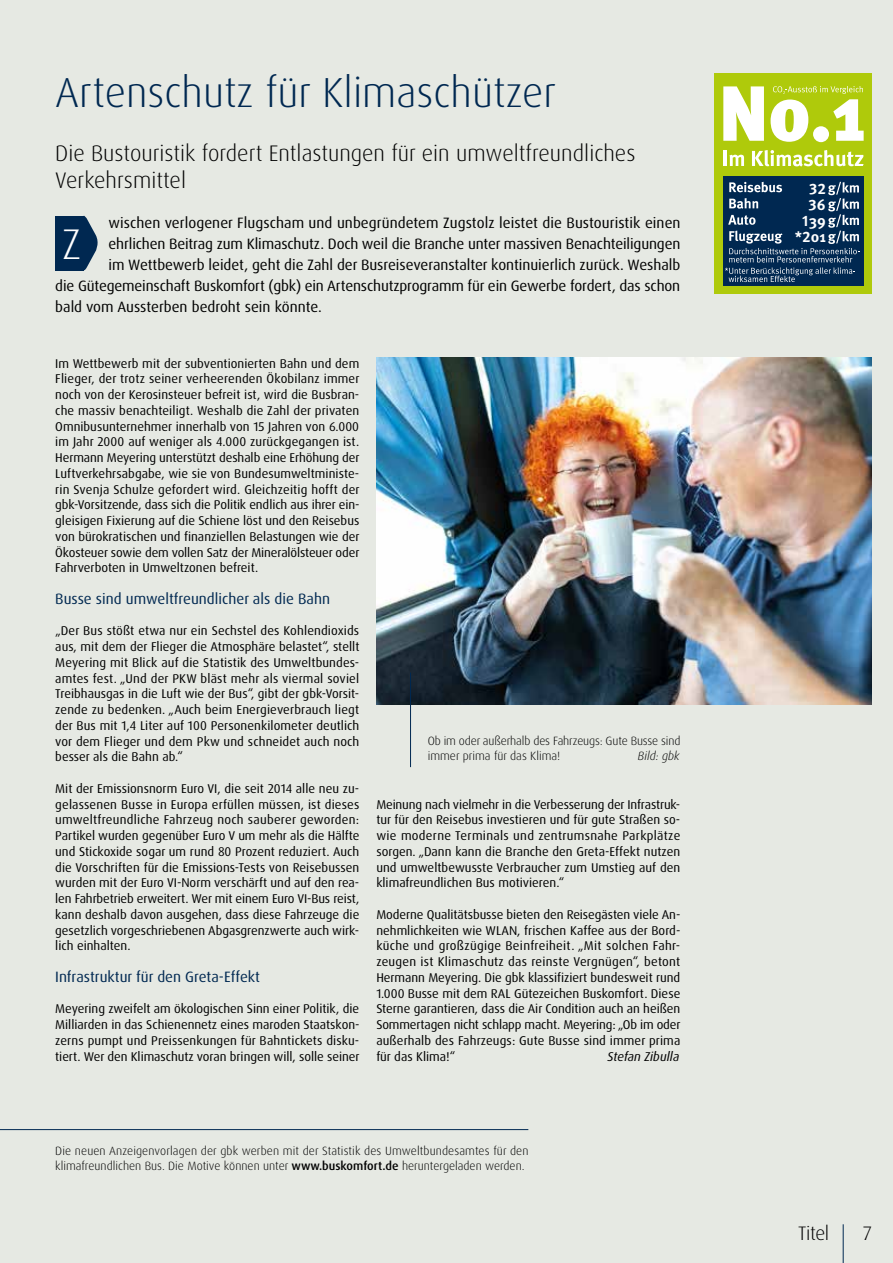
<style>
.page{position:relative;width:893px;height:1263px;background:#e6e9e3}
.page>*{position:absolute;margin:0;border:0;box-sizing:border-box;transform-origin:0 0}
.t1{font:300 42.9px "Dax OT";color:#fff}
.t2{font:300 42px "Dax OT";color:#002851}
.t3{font:300 22.5px/27px "Dax OT";color:#000}
.t4{font:300 19.5px "Dax OT";letter-spacing:-.02em;color:#000}
.t5{font:700 15.15px/16.2px "Meta OT";letter-spacing:.01em;color:#fff;text-align:right}
.t6{font:15px "Dax OT";letter-spacing:-.01em;color:#000}
.t7{font:15px "Dax OT";color:#002851}
.t8{font:12.75px/15.8px "Dax OT";color:#000;text-align:justify}
.t9{font:italic 12.75px "Dax OT";color:#000}
.t10{font:300 12px/15px "Dax OT";color:#000}
.t11{font:italic 300 12px "Dax OT";color:#000}
.s1{font-weight:500}
</style>
<div class="page">
<img style="left:376px;top:358px;width:496px;height:346px">
<hr style="left:0;top:1129px;width:528px;height:1px;background:#002851">
<hr style="left:410px;top:673px;width:1px;height:94px;background:#002851">
<div style="left:55px;top:216px;width:29px;height:54px;background:#002851"></div>
<svg style="left:83px;top:215px;width:15px;height:56px"></svg>
<hr style="left:843px;top:1224px;width:1px;height:39px;background:#002851">
<div style="left:714px;top:74px;width:158px;height:220px;background:#afca0b"></div>
<div style="left:723px;top:176px;width:140px;height:110px;background:#002851"></div>
<hr style="left:724px;top:151px;width:3px;height:15px;background:#fff">
<svg style="left:729px;top:155px;width:15px;height:11px"></svg>
<svg style="left:752px;top:150px;width:112px;height:17px"></svg>
<svg style="left:723px;top:86px;width:41px;height:55px;background:#f0f5d2"></svg>
<svg style="left:725px;top:182px;width:134px;height:100px"></svg>
<svg style="left:771px;top:86px;width:93px;height:56px"></svg>
<h2 class="t2" style="left:55px;top:66px;width:502px">Artenschutz für Klimaschützer</h2>
<h3 class="t3" style="left:55px;top:139px;width:582px">Die Bustouristik fordert Entlastungen für ein umweltfreundliches<br>Verkehrsmittel</h3>
<p class="t6" style="left:109px;top:213px;width:574px">wischen verlogener Flugscham und unbegründetem Zugstolz leistet die Bustouristik einen</p>
<p class="t6" style="left:109px;top:234px;width:573px">ehrlichen Beitrag zum Klimaschutz. Doch weil die Branche unter massiven Benachteiligungen</p>
<p class="t6" style="left:109px;top:255px;width:573px">im Wettbewerb leidet, geht die Zahl der Busreiseveranstalter kontinuierlich zurück. Weshalb</p>
<p class="t6" style="left:55px;top:276px;width:626px">die Gütegemeinschaft Buskomfort (gbk) ein Artenschutzprogramm für ein Gewerbe fordert, das schon</p>
<p class="t6" style="left:55px;top:297px;width:268px">bald vom Aussterben bedroht sein könnte.</p>
<h1 class="t1" style="left:63px;top:217px;width:20px">Z</h1>
<p class="t8" style="left:55px;top:355px;width:306px">Im Wettbewerb mit der subventionierten Bahn und dem Flieger, der trotz seiner verheerenden Ökobilanz immer noch von der Kerosinsteuer befreit ist, wird die Busbran&shy;che massiv benachteiligt. Weshalb die Zahl der privaten Omnibusunternehmer innerhalb von 15 Jahren von 6.000 im Jahr 2000 auf weniger als 4.000 zurückgegangen ist.<br>Hermann Meyering unterstützt deshalb eine Erhöhung der Luftverkehrsabgabe, wie sie von Bundesumweltministe&shy;rin Svenja Schulze gefordert wird. Gleichzeitig hofft der gbk-Vorsitzende, dass sich die Politik endlich aus ihrer ein&shy;gleisigen Fixierung auf die Schiene löst und den Reisebus von bürokratischen und finanziellen Belastungen wie der Ökosteuer sowie dem vollen Satz der Mineralölsteuer oder Fahrverboten in Umweltzonen befreit.</p>
<p class="t7" style="left:55px;top:589px;width:276px">Busse sind umweltfreundlicher als die Bahn</p>
<p class="t8" style="left:55px;top:623px;width:306px">„Der Bus stößt etwa nur ein Sechstel des Kohlendioxids aus, mit dem der Flieger die Atmosphäre belastet“, stellt Meyering mit Blick auf die Statistik des Umweltbundes&shy;amtes fest. „Und der PKW bläst mehr als viermal soviel Treibhausgas in die Luft wie der Bus“, gibt der gbk-Vorsit&shy;zende zu bedenken. „Auch beim Energieverbrauch liegt der Bus mit 1,4 Liter auf 100 Personenkilometer deutlich vor dem Flieger und dem Pkw und schneidet auch noch besser als die Bahn ab.“</p>
<p class="t8" style="left:55px;top:781px;width:306px">Mit der Emissionsnorm Euro VI, die seit 2014 alle neu zu&shy;gelassenen Busse in Europa erfüllen müssen, ist dieses umweltfreundliche Fahrzeug noch sauberer geworden:<br>Partikel wurden gegenüber Euro V um mehr als die Hälfte und Stickoxide sogar um rund 80 Prozent reduziert. Auch die Vorschriften für die Emissions-Tests von Reisebussen wurden mit der Euro VI-Norm verschärft und auf den rea&shy;len Fahrbetrieb erweitert. Wer mit einem Euro VI-Bus reist, kann deshalb davon ausgehen, dass diese Fahrzeuge die gesetzlich vorgeschriebenen Abgasgrenzwerte auch wirk&shy;lich einhalten.</p>
<p class="t7" style="left:55px;top:967px;width:206px">Infrastruktur für den Greta-Effekt</p>
<p class="t8" style="left:55px;top:1001px;width:306px">Meyering zweifelt am ökologischen Sinn einer Politik, die Milliarden in das Schienennetz eines maroden Staatskon&shy;zerns pumpt und Preissenkungen für Bahntickets disku&shy;tiert. Wer den Klimaschutz voran bringen will, solle seiner</p>
<p class="t10" style="left:428px;top:733px;width:254px">Ob im oder außerhalb des Fahrzeugs: Gute Busse sind immer prima für das Klima!</p>
<p class="t11" style="left:638px;top:748px;width:43px">Bild: gbk</p>
<p class="t8" style="left:376px;top:796px;width:306px">Meinung nach vielmehr in die Verbesserung der Infrastruk&shy;tur für den Reisebus investieren und für gute Straßen so&shy;wie moderne Terminals und zentrumsnahe Parkplätze sorgen. „Dann kann die Branche den Greta-Effekt nutzen und umweltbewusste Verbraucher zum Umstieg auf den klimafreundlichen Bus motivieren.“</p>
<p class="t8" style="left:376px;top:907px;width:306px">Moderne Qualitätsbusse bieten den Reisegästen viele An&shy;nehmlichkeiten wie WLAN, frischen Kaffee aus der Bord&shy;küche und großzügige Beinfreiheit. „Mit solchen Fahr&shy;zeugen ist Klimaschutz das reinste Vergnügen“, betont Hermann Meyering. Die gbk klassifiziert bundesweit rund 1.000 Busse mit dem RAL Gütezeichen Buskomfort. Diese Sterne garantieren, dass die Air Condition auch an heißen Sommertagen nicht schlapp macht. Meyering: „Ob im oder außerhalb des Fahrzeugs: Gute Busse sind immer prima für das Klima!“</p>
<p class="t9" style="left:607px;top:1048px;width:73px">Stefan Zibulla</p>
<p class="t10" style="left:55px;top:1143px;width:475px">Die neuen Anzeigenvorlagen der gbk werben mit der Statistik des Umweltbundesamtes für den klimafreundlichen Bus. Die Motive können unter <span class="s1">www.buskomfort.de</span> heruntergeladen werden.</p>
<p class="t5" style="left:795px;top:180px;width:33px">32<br>36<br>139 *201</p>
<h3 class="t4" style="left:798px;top:1220px;width:33px">Titel</h3>
<h3 class="t4" style="left:863px;top:1220px;width:10px">7</h3>
</div>
